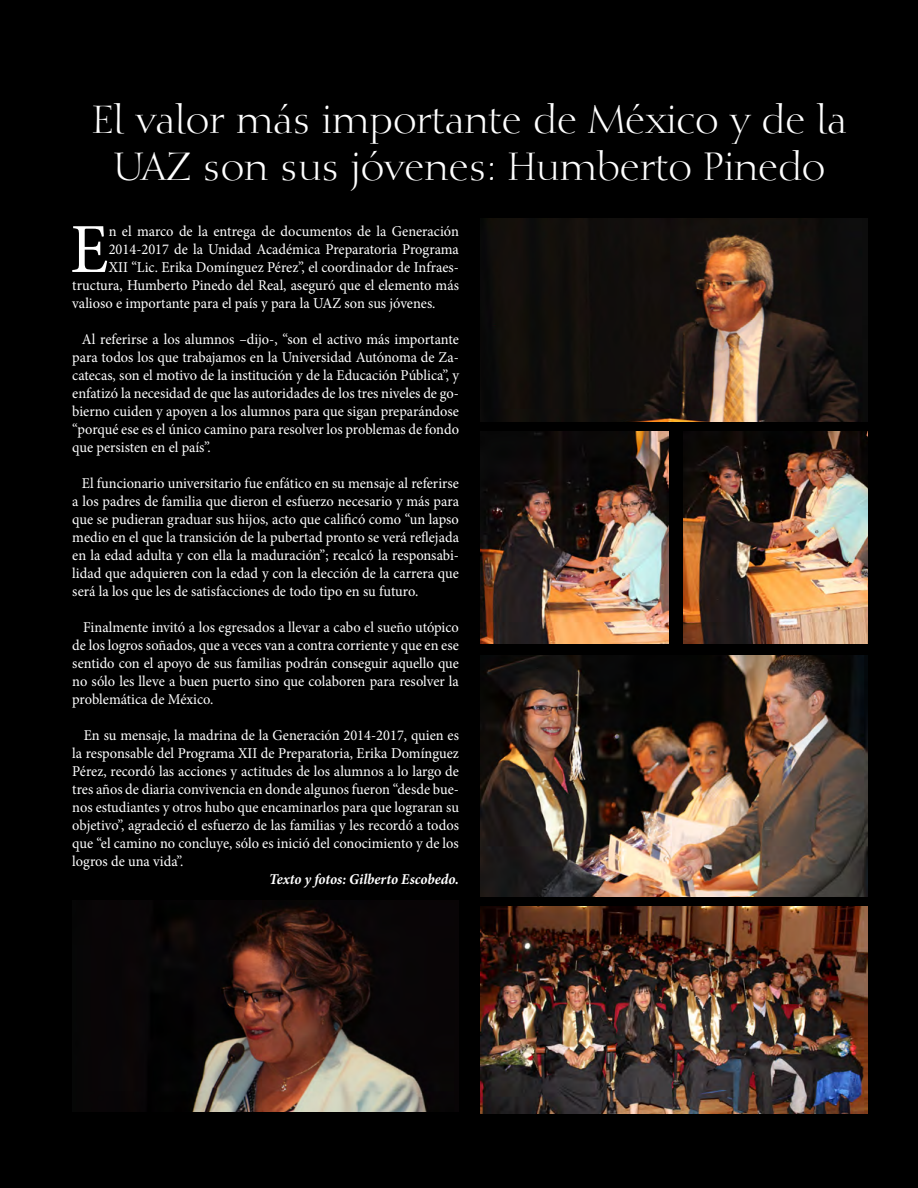
<style>
.page{position:relative;width:918px;height:1188px;background:#000}
.page>*{position:absolute;margin:0;border:0;box-sizing:border-box;transform-origin:0 0}
.t1{font:70.35px "Minion Pro";color:#fff;scale:.96 1}
.t2{font:39px/46.8px "Diotima Roman Oldstyle Figures";color:#fff;text-align:center;scale:.96 1}
.t3{font:15px/18px "Minion Pro";color:#fff;text-align:justify;scale:.96 1}
.t4{font:italic 700 15px "Minion Pro";color:#fff;scale:.96 1}
</style>
<div class="page">
<img style="left:480px;top:906px;width:387px;height:208px">
<img style="left:123px;top:901px;width:314px;height:210px">
<img style="left:480px;top:656px;width:387px;height:241px">
<img style="left:683px;top:432px;width:184px;height:212px">
<img style="left:481px;top:432px;width:187px;height:212px">
<img style="left:480px;top:219px;width:387px;height:203px">
<h2 class="t2" style="left:93px;top:97px;width:787px">El valor más importante de México y de la<br>UAZ son sus jóvenes: Humberto Pinedo</h2>
<h1 class="t1" style="left:70px;top:202px;width:41px">E</h1>
<p class="t3" style="left:109px;top:222px;width:366px">n el marco de la entrega de documentos de la Generación</p>
<p class="t3" style="left:109px;top:240px;width:366px">2014-2017 de la Unidad Académica Preparatoria Programa</p>
<p class="t3" style="left:109px;top:258px;width:366px">XII “Lic. Erika Domínguez Pérez”, el coordinador de Infraes-</p>
<p class="t3" style="left:72px;top:276px;width:404px">tructura, Humberto Pinedo del Real, aseguró que el elemento más</p>
<p class="t3" style="left:72px;top:294px;width:380px">valioso e importante para el país y para la UAZ son sus jóvenes.</p>
<p class="t3" style="left:72px;top:330px;width:404px;text-indent:10px">Al referirse a los alumnos –dijo-, “son el activo más importante para todos los que trabajamos en la Universidad Autónoma de Za&shy;catecas, son el motivo de la institución y de la Educación Pública”, y enfatizó la necesidad de que las autoridades de los tres niveles de go&shy;bierno cuiden y apoyen a los alumnos para que sigan preparándose “porqué ese es el único camino para resolver los problemas de fondo que persisten en el país”.</p>
<p class="t3" style="left:72px;top:474px;width:404px;text-indent:10px">El funcionario universitario fue enfático en su mensaje al referirse a los padres de familia que dieron el esfuerzo necesario y más para que se pudieran graduar sus hijos, acto que calificó como “un lapso medio en el que la transición de la pubertad pronto se verá reflejada en la edad adulta y con ella la maduración”; recalcó la responsabi&shy;lidad que adquieren con la edad y con la elección de la carrera que será la los que les de satisfacciones de todo tipo en su futuro.</p>
<p class="t3" style="left:72px;top:618px;width:404px;text-indent:11px">Finalmente invitó a los egresados a llevar a cabo el sueño utópico de los logros soñados, que a veces van a contra corriente y que en ese sentido con el apoyo de sus familias podrán conseguir aquello que no sólo les lleve a buen puerto sino que colaboren para resolver la problemática de México.</p>
<p class="t3" style="left:72px;top:726px;width:404px;text-indent:12px">En su mensaje, la madrina de la Generación 2014-2017, quien es la responsable del Programa XII de Preparatoria, Erika Domínguez Pérez, recordó las acciones y actitudes de los alumnos a lo largo de tres años de diaria convivencia en donde algunos fueron “desde bue&shy;nos estudiantes y otros hubo que encaminarlos para que lograran su objetivo”, agradeció el esfuerzo de las familias y les recordó a todos que “el camino no concluye, sólo es inició del conocimiento y de los logros de una vida”.</p>
<p class="t4" style="left:269px;top:868px;width:199px">Texto y fotos: Gilberto Escobedo.</p>
</div>
